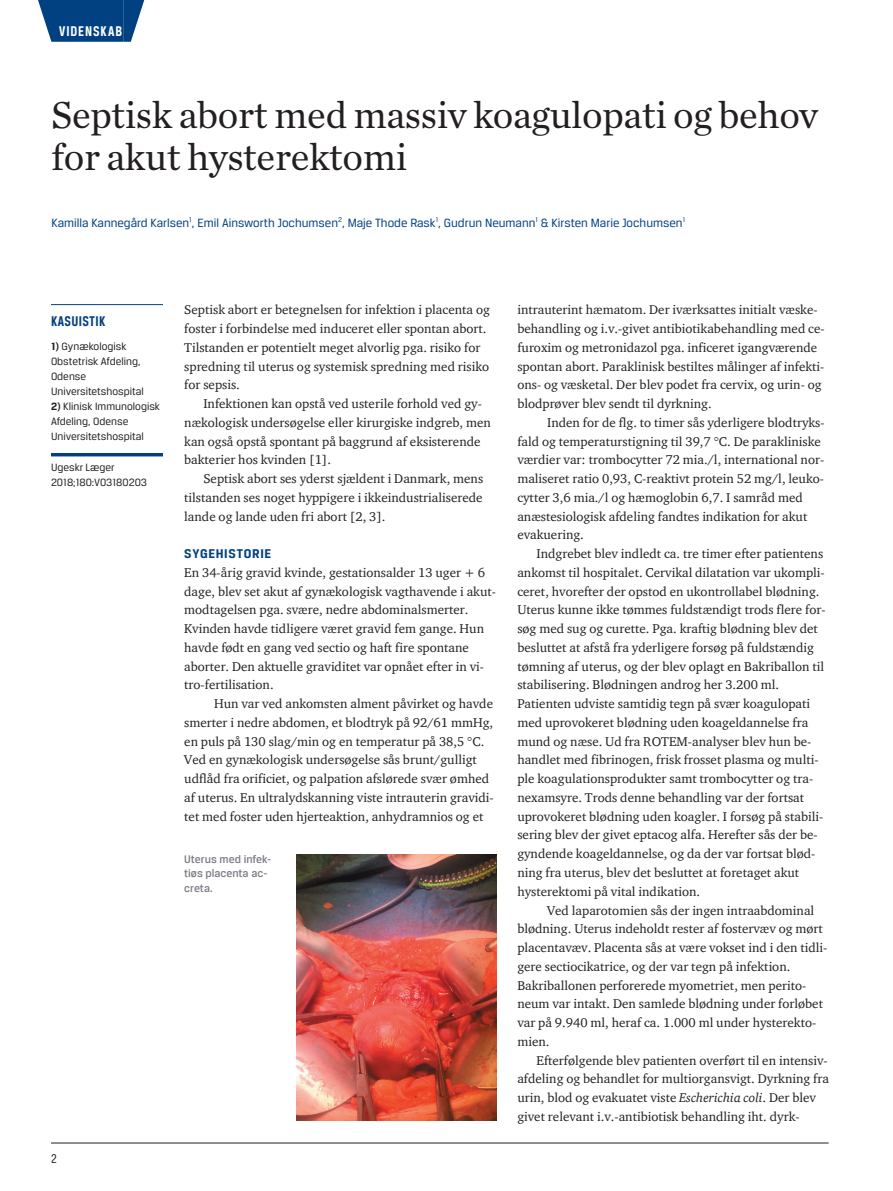
<style>
.page{position:relative;width:893px;height:1191px;background:#fff}
.page>*{position:absolute;margin:0;border:0;box-sizing:border-box;transform-origin:0 0}
.t1{font:39px/42px "Chronicle Text G1";letter-spacing:-.01em;color:#231f20}
.t2{font:700 15px "Breuer Condensed";letter-spacing:.065em;color:#fff}
.t3{font:700 15px "Breuer Condensed";letter-spacing:.03em;color:#014081}
.t4{font:700 13.5px "Breuer Text";letter-spacing:.05em;color:#014081}
.t5{font:13.5px "Breuer Condensed";color:#231f20}
.t6{font:13.05px/18.8px "ITC Charter Com";color:#231f20}
.t7{font:12.75px "Breuer Text";color:#014081}
.t8{font:500 11.7px/14.2px "Breuer Text";color:#7d7e88}
.t9{font:11.25px/15px "Breuer Text";color:#231f20}
.s1{font-weight:700}
.s2{font-family:"Times New Roman"}
.s3{font-style:italic}
</style>
<div class="page">
<hr style="left:51px;top:1142px;width:778px;height:1px;background:#231f20">
<div style="left:59px;top:0;width:64px;height:42px;background:#014081"></div>
<svg style="left:38px;top:0;width:21px;height:42px"></svg>
<svg style="left:123px;top:0;width:21px;height:42px"></svg>
<hr style="left:51px;top:304px;width:112px;height:1px;background:#014081">
<hr style="left:51px;top:453px;width:112px;height:3px;background:#014081">
<img style="left:296px;top:854px;width:200px;height:266px">
<p class="t2" style="left:59px;top:23px;width:65px">VIDENSKAB</p>
<h1 class="t1" style="left:52px;top:92px;width:768px">Septisk abort med massiv koagulopati og behov for akut hysterektomi</h1>
<p class="t7" style="left:52px;top:215px;width:635px">Kamilla Kannegård Karlsen<sup>1</sup>, Emil Ainsworth Jochumsen<sup>2</sup>, Maje Thode Rask<sup>1</sup>, Gudrun Neumann<sup>1</sup> &amp; Kirsten Marie Jochumsen<sup>1</sup></p>
<p class="t3" style="left:51px;top:313px;width:56px">KASUISTIK</p>
<p class="t9" style="left:51px;top:339px;width:94px"><span class="s1">1)</span> Gynækologisk<br>Obstetrisk Afdeling,<br>Odense<br>Universitetshospital</p>
<p class="t9" style="left:51px;top:399px;width:111px"><span class="s1">2)</span> Klinisk Immunologisk<br>Afdeling, Odense<br>Universitetshospital</p>
<p class="t9" style="left:51px;top:460px;width:98px">Ugeskr Læger<br>2018;180:V03180203</p>
<p class="t5" style="left:51px;top:1150px;width:7px">2</p>
<p class="t6" style="left:184px;top:300px;width:307px">Septisk abort er betegnelsen for infektion i placenta og foster i forbindelse med induceret eller spontan abort.<br>Tilstanden er potentielt meget alvorlig pga. risiko for spredning til uterus og systemisk spredning med risiko for sepsis.</p>
<p class="t6" style="left:184px;top:394px;width:308px;text-indent:19px">Infektionen kan opstå ved usterile forhold ved gy&shy;nækologisk undersøgelse eller kirurgiske indgreb, men kan også opstå spontant på baggrund af eksisterende bakterier hos kvinden [1].</p>
<p class="t6" style="left:184px;top:469px;width:300px;text-align:justify;text-indent:19px">Septisk abort ses yderst sjældent i Danmark, mens tilstanden ses noget hyppigere i ikkeindustrialiserede lande og lande uden fri abort [2, 3].</p>
<p class="t4" style="left:184px;top:546px;width:89px">SYGEHISTORIE</p>
<p class="t6" style="left:184px;top:563px;width:313px">En 34-årig gravid kvinde, gestationsalder 13 uger + 6 dage, blev set akut af gynækologisk vagthavende i akut&shy;modtagelsen pga. svære, nedre abdominalsmerter.<br>Kvinden havde tidligere været gravid fem gange. Hun havde født en gang ved sectio og haft fire spontane aborter. Den aktuelle graviditet var opnået efter in vi&shy;tro-fertilisation.</p>
<p class="t6" style="left:184px;top:694px;width:311px;text-indent:30px">Hun var ved ankomsten alment påvirket og havde smerter i nedre abdomen, et blodtryk på 92/61 mmHg, en puls på 130 slag/min og en temperatur på 38,5 <span class="s2">°</span>C.<br>Ved en gynækologisk undersøgelse sås brunt/gulligt udflåd fra orificiet, og palpation afslørede svær ømhed af uterus. En ultralydskanning viste intrauterin gravidi&shy;tet med foster uden hjerteaktion, anhydramnios og et</p>
<p class="t8" style="left:184px;top:852px;width:88px">Uterus med infek&shy;tiøs placenta ac&shy;creta.</p>
<p class="t6" style="left:517px;top:300px;width:309px">intrauterint hæmatom. Der iværksattes initialt væske&shy;behandling og i.v.-givet antibiotikabehandling med ce&shy;furoxim og metronidazol pga. inficeret igangværende spontan abort. Paraklinisk bestiltes målinger af infekti&shy;ons- og væsketal. Der blev podet fra cervix, og urin- og blodprøver blev sendt til dyrkning.</p>
<p class="t6" style="left:517px;top:413px;width:309px;text-indent:30px">Inden for de flg. to timer sås yderligere blodtryks&shy;fald og temperaturstigning til 39,7 <span class="s2">°</span>C. De parakliniske værdier var: trombocytter 72 mia./l, international nor&shy;maliseret ratio 0,93, C-reaktivt protein 52 mg/l, leuko&shy;cytter 3,6 mia./l og hæmoglobin 6,7. I samråd med anæstesiologisk afdeling fandtes indikation for akut evakuering.</p>
<p class="t6" style="left:517px;top:544px;width:310px;text-indent:19px">Indgrebet blev indledt ca. tre timer efter patientens ankomst til hospitalet. Cervikal dilatation var ukompli&shy;ceret, hvorefter der opstod en ukontrollabel blødning.<br>Uterus kunne ikke tømmes fuldstændigt trods flere for&shy;søg med sug og curette. Pga. kraftig blødning blev det besluttet at afstå fra yderligere forsøg på fuldstændig tømning af uterus, og der blev oplagt en Bakriballon til stabilisering. Blødningen androg her 3.200 ml.<br>Patienten udviste samtidig tegn på svær koagulopati med uprovokeret blødning uden koageldannelse fra mund og næse. Ud fra ROTEM-analyser blev hun be&shy;handlet med fibrinogen, frisk frosset plasma og multi&shy;ple koagulationsprodukter samt trombocytter og tra&shy;nexamsyre. Trods denne behandling var der fortsat uprovokeret blødning uden koagler. I forsøg på stabili&shy;sering blev der givet eptacog alfa. Herefter sås der be&shy;gyndende koageldannelse, og da der var fortsat blød&shy;ning fra uterus, blev det besluttet at foretaget akut hysterektomi på vital indikation.</p>
<p class="t6" style="left:517px;top:900px;width:311px;text-indent:30px">Ved laparotomien sås der ingen intraabdominal blødning. Uterus indeholdt rester af fostervæv og mørt placentavæv. Placenta sås at være vokset ind i den tidli&shy;gere sectiocikatrice, og der var tegn på infektion.<br>Bakriballonen perforerede myometriet, men perito&shy;neum var intakt. Den samlede blødning under forløbet var på 9.940 ml, heraf ca. 1.000 ml under hysterekto&shy;mien.</p>
<p class="t6" style="left:517px;top:1050px;width:313px;text-indent:19px">Efterfølgende blev patienten overført til en intensiv&shy;afdeling og behandlet for multiorgansvigt. Dyrkning fra urin, blod og evakuatet viste <span class="s3">Escherichia coli</span>. Der blev givet relevant i.v.-antibiotisk behandling iht. dyrk-</p>
</div>
